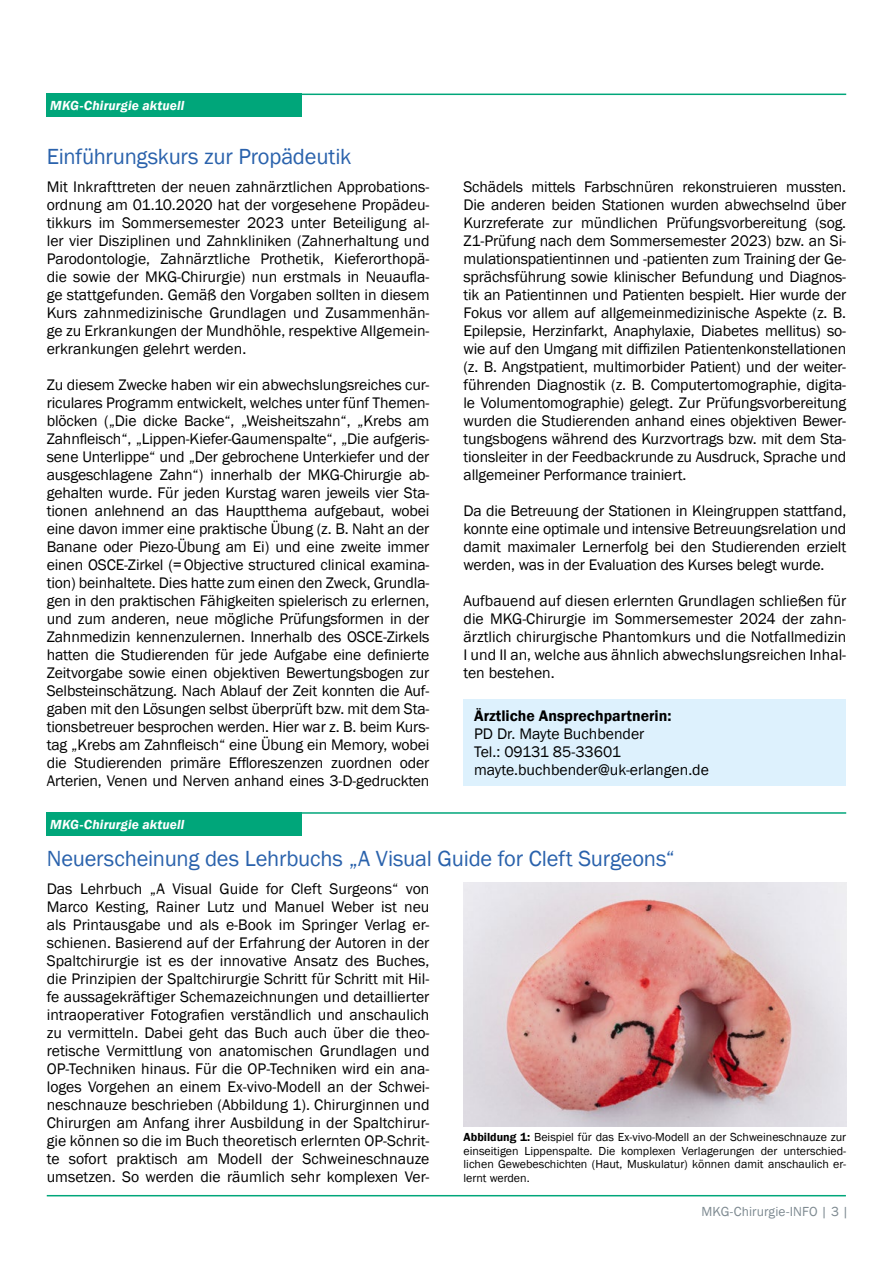
<style>
.page{position:relative;width:893px;height:1263px;background:#fff}
.page>*{position:absolute;margin:0;border:0;box-sizing:border-box;transform-origin:0 0}
.t1{font:22.5px "Franklin Gothic";letter-spacing:-.01em;color:#2a62ac}
.t2{font:15.75px/18px "Franklin Gothic";color:#000;text-align:justify}
.t3{font:600 15.75px "Franklin Gothic";color:#000}
.t4{font:italic 600 13.5px "Franklin Gothic";letter-spacing:.01em;color:#fff}
.t5{font:13.5px "Franklin Gothic";letter-spacing:.005em;color:#7e8a91}
.t6{font:12px/13.5px "Franklin Gothic";color:#000;text-align:justify}
.s1{font-weight:600}
</style>
<div class="page">
<div style="left:47px;top:94px;width:255px;height:23px;background:#00a67a"></div>
<hr style="left:47px;top:94px;width:799px;height:1px;background:#00a67a">
<img style="left:463px;top:883px;width:383px;height:243px">
<hr style="left:47px;top:1195px;width:799px;height:1px;background:#00a67a">
<div style="left:463px;top:699px;width:383px;height:87px;background:#ddf1fd"></div>
<hr style="left:47px;top:812px;width:799px;height:2px;background:#00a67a">
<div style="left:47px;top:812px;width:255px;height:24px;background:#00a67a"></div>
<p class="t4" style="left:50px;top:97px;width:136px">MKG-Chirurgie aktuell</p>
<h1 class="t1" style="left:47px;top:143px;width:306px">Einführungskurs zur Propädeutik</h1>
<p class="t2" style="left:47px;top:178px;width:384px">Mit Inkrafttreten der neuen zahnärztlichen Approbations&shy;ordnung am 01.10.2020 hat der vorgesehene Propädeu&shy;tikkurs im Sommersemester 2023 unter Beteiligung al&shy;ler vier Disziplinen und Zahnkliniken (Zahnerhaltung und Parodontologie, Zahnärztliche Prothetik, Kieferorthopä&shy;die sowie der MKG-Chirurgie) nun erstmals in Neuaufla&shy;ge stattgefunden. Gemäß den Vorgaben sollten in diesem Kurs zahnmedizinische Grundlagen und Zusammenhän&shy;ge zu Erkrankungen der Mundhöhle, respektive Allgemein&shy;erkrankungen gelehrt werden.</p>
<p class="t2" style="left:47px;top:376px;width:384px">Zu diesem Zwecke haben wir ein abwechslungsreiches cur&shy;riculares Programm entwickelt, welches unter fünf Themen&shy;blöcken („Die dicke Backe“, „Weisheitszahn“, „Krebs am Zahnfleisch“, „Lippen-Kiefer-Gaumenspalte“, „Die aufgeris&shy;sene Unterlippe“ und „Der gebrochene Unterkiefer und der ausgeschlagene Zahn“) innerhalb der MKG-Chirurgie ab&shy;gehalten wurde. Für jeden Kurstag waren jeweils vier Sta&shy;tionen anlehnend an das Hauptthema aufgebaut, wobei eine davon immer eine praktische Übung (z. B. Naht an der Banane oder Piezo-Übung am Ei) und eine zweite immer einen OSCE-Zirkel (=Objective structured clinical examina&shy;tion) beinhaltete. Dies hatte zum einen den Zweck, Grundla&shy;gen in den praktischen Fähigkeiten spielerisch zu erlernen, und zum anderen, neue mögliche Prüfungsformen in der Zahnmedizin kennenzulernen. Innerhalb des OSCE-Zirkels hatten die Studierenden für jede Aufgabe eine definierte Zeitvorgabe sowie einen objektiven Bewertungsbogen zur Selbsteinschätzung. Nach Ablauf der Zeit konnten die Auf&shy;gaben mit den Lösungen selbst überprüft bzw. mit dem Sta&shy;tionsbetreuer besprochen werden. Hier war z. B. beim Kurs&shy;tag „Krebs am Zahnfleisch“ eine Übung ein Memory, wobei die Studierenden primäre Effloreszenzen zuordnen oder Arterien, Venen und Nerven anhand eines 3-D-gedruckten</p>
<p class="t2" style="left:463px;top:178px;width:384px">Schädels mittels Farbschnüren rekonstruieren mussten.<br>Die anderen beiden Stationen wurden abwechselnd über Kurzreferate zur mündlichen Prüfungsvorbereitung (sog.<br>Z1-Prüfung nach dem Sommersemester 2023) bzw. an Si&shy;mulationspatientinnen und -patienten zum Training der Ge&shy;sprächsführung sowie klinischer Befundung und Diagnos&shy;tik an Patientinnen und Patienten bespielt. Hier wurde der Fokus vor allem auf allgemeinmedizinische Aspekte (z. B.<br>Epilepsie, Herzinfarkt, Anaphylaxie, Diabetes mellitus) so&shy;wie auf den Umgang mit diffizilen Patientenkonstellationen (z. B. Angstpatient, multimorbider Patient) und der weiter&shy;führenden Diagnostik (z. B. Computertomographie, digita&shy;le Volumentomographie) gelegt. Zur Prüfungsvorbereitung wurden die Studierenden anhand eines objektiven Bewer&shy;tungsbogens während des Kurzvortrags bzw. mit dem Sta&shy;tionsleiter in der Feedbackrunde zu Ausdruck, Sprache und allgemeiner Performance trainiert.</p>
<p class="t2" style="left:463px;top:502px;width:384px">Da die Betreuung der Stationen in Kleingruppen stattfand, konnte eine optimale und intensive Betreuungsrelation und damit maximaler Lernerfolg bei den Studierenden erzielt werden, was in der Evaluation des Kurses belegt wurde.</p>
<p class="t2" style="left:463px;top:592px;width:384px">Aufbauend auf diesen erlernten Grundlagen schließen für die MKG-Chirurgie im Sommersemester 2024 der zahn&shy;ärztlich chirurgische Phantomkurs und die Notfallmedizin I und II an, welche aus ähnlich abwechslungsreichen Inhal&shy;ten bestehen.</p>
<p class="t3" style="left:474px;top:706px;width:199px">Ärztliche Ansprechpartnerin:</p>
<p class="t2" style="left:474px;top:725px;width:236px;text-align:left">PD Dr. Mayte Buchbender<br>Tel.: 09131 85-33601 mayte.buchbender@uk-erlangen.de</p>
<p class="t4" style="left:50px;top:815px;width:136px">MKG-Chirurgie aktuell</p>
<h1 class="t1" style="left:47px;top:845px;width:630px">Neuerscheinung des Lehrbuchs „A Visual Guide for Cleft Surgeons“</h1>
<p class="t2" style="left:47px;top:880px;width:384px">Das Lehrbuch „A Visual Guide for Cleft Surgeons“ von Marco Kesting, Rainer Lutz und Manuel Weber ist neu als Printausgabe und als e-Book im Springer Verlag er&shy;schienen. Basierend auf der Erfahrung der Autoren in der Spaltchirurgie ist es der innovative Ansatz des Buches, die Prinzipien der Spaltchirurgie Schritt für Schritt mit Hil&shy;fe aussagekräftiger Schemazeichnungen und detaillierter intraoperativer Fotografien verständlich und anschaulich zu vermitteln. Dabei geht das Buch auch über die theo&shy;retische Vermittlung von anatomischen Grundlagen und OP-Techniken hinaus. Für die OP-Techniken wird ein ana&shy;loges Vorgehen an einem Ex-vivo-Modell an der Schwei&shy;neschnauze beschrieben (Abbildung 1). Chirurginnen und Chirurgen am Anfang ihrer Ausbildung in der Spaltchirur&shy;gie können so die im Buch theoretisch erlernten OP-Schrit&shy;te sofort praktisch am Modell der Schweineschnauze umsetzen. So werden die räumlich sehr komplexen Ver-</p>
<p class="t6" style="left:463px;top:1131px;width:384px"><span class="s1">Abbildung 1:</span> Beispiel für das Ex-vivo-Modell an der Schweineschnauze zur einseitigen Lippenspalte. Die komplexen Verlagerungen der unterschied&shy;lichen Gewebeschichten (Haut, Muskulatur) können damit anschaulich er&shy;lernt werden.</p>
<p class="t5" style="left:702px;top:1203px;width:149px">MKG-Chirurgie-INFO | 3 |</p>
</div>
